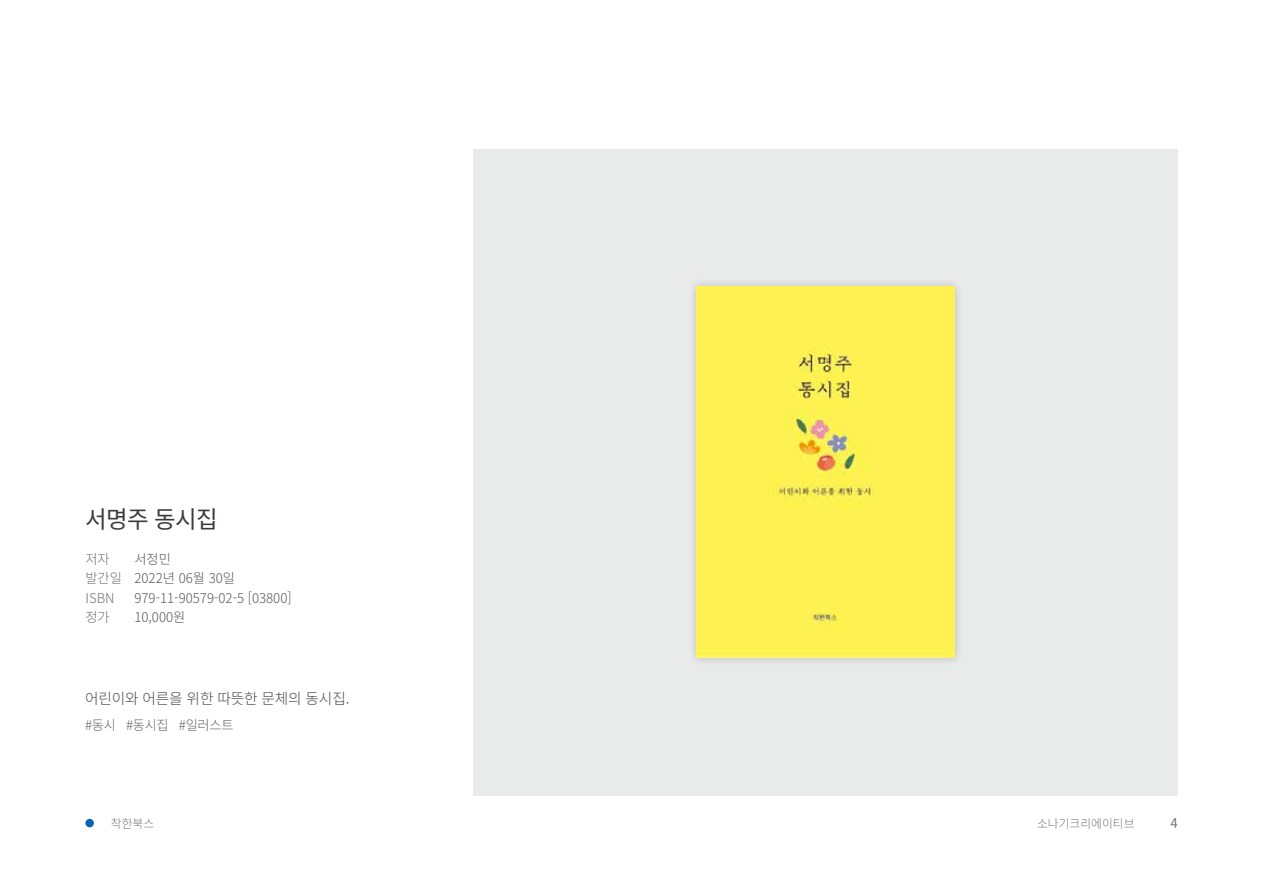
<style>
.page{position:relative;width:1263px;height:893px;background:#fff}
.page>*{position:absolute;margin:0;border:0;box-sizing:border-box;transform-origin:0 0}
.t1{font:24px "Noto Sans KR";letter-spacing:-.025em;color:#3e3a39}
.t2{font:300 15px "Noto Sans KR";letter-spacing:-.01em;color:#4c4948}
.t3{font:300 13.5px/19.5px "Noto Sans KR";color:#595757}
.t4{font:300 13.5px "Noto Sans KR";letter-spacing:-.02em;color:#656464}
.t5{font:300 13.5px/19.5px "Noto Sans KR";color:#727171}
.t6{font:13.5px "Noto Sans KR";color:#767676}
.t7{font:300 12px "Noto Sans KR";color:#767676}
</style>
<div class="page">
<div style="left:85px;top:819px;width:9px;height:8px;background:#0765b1;border-radius:50%"></div>
<div style="left:474px;top:149px;width:704px;height:646px;background:#e9eaea"></div>
<div style="left:688px;top:277px;width:276px;height:390px;background:#000;opacity:.2"></div>
<div style="left:697px;top:287px;width:258px;height:370px;background:#fff152"></div>
<h1 class="t1" style="left:85px;top:505px;width:134px">서명주 동시집</h1>
<p class="t5" style="left:85px;top:549px;width:38px">저자 발간일<br>ISBN 정가</p>
<p class="t3" style="left:134px;top:549px;width:159px">서정민<br>2022년 06월 30일<br>979-11-90579-02-5 [03800]<br>10,000원</p>
<p class="t2" style="left:85px;top:690px;width:266px">어린이와 어른을 위한 따뜻한 문체의 동시집.</p>
<p class="t4" style="left:85px;top:717px;width:150px">#동시 #동시집 #일러스트</p>
<p class="t7" style="left:111px;top:816px;width:45px">착한북스</p>
<p class="t7" style="left:1037px;top:816px;width:99px">소나기크리에이티브</p>
<p class="t6" style="left:1170px;top:816px;width:9px">4</p>
</div>
